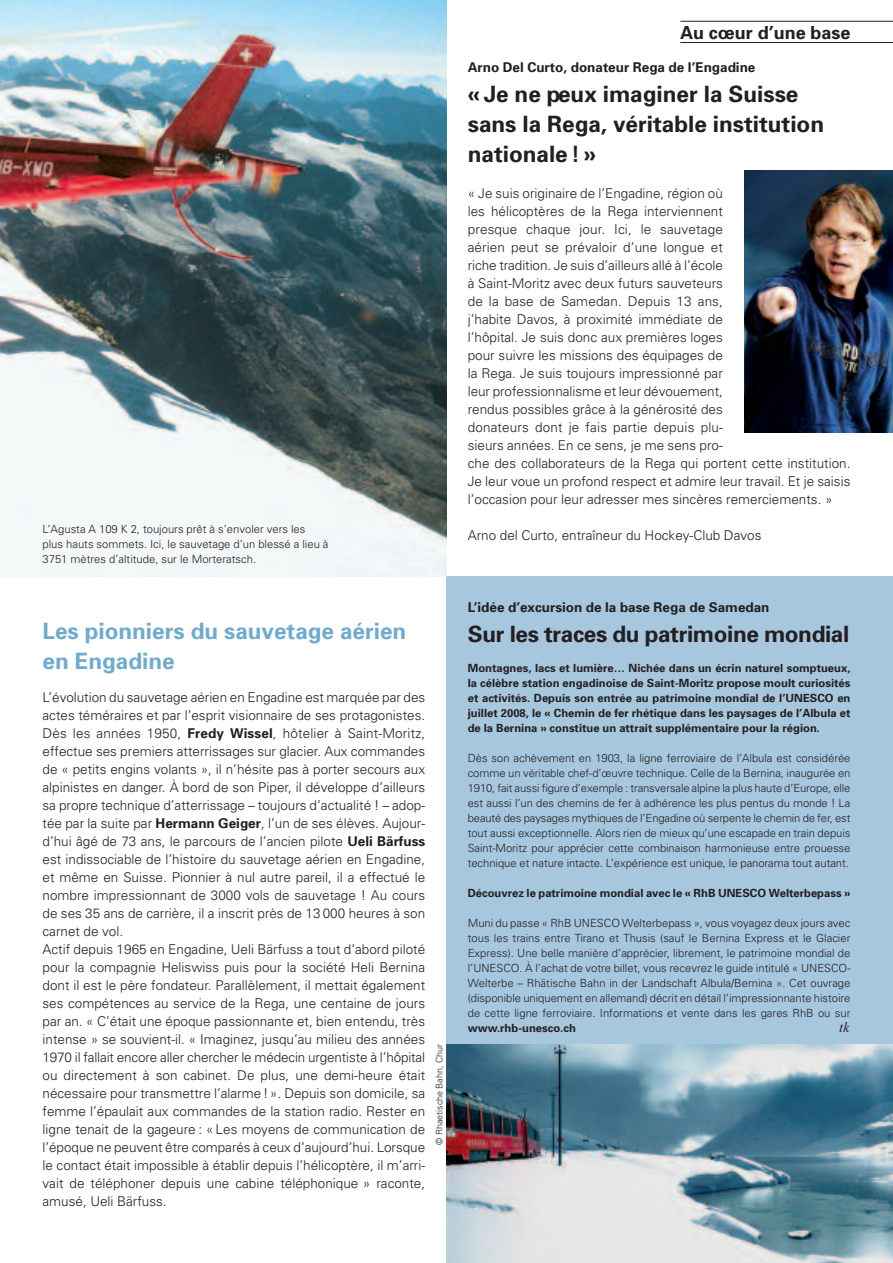
<style>
.page{position:relative;width:893px;height:1263px;background:#fff}
.page>*{position:absolute;margin:0;border:0;box-sizing:border-box;transform-origin:0 0}
.t1{font:700 22.5px/30px "Univers";color:#231f20}
.t2{font:700 22.5px/30px "Univers";color:#71abcc}
.t3{font:700 18px "Univers";color:#231f20}
.t4{font:italic 14.25px "Times New Roman";color:#231f20}
.t5{font:300 13.5px/18px "Univers";color:#231f20}
.t6{font:700 13.5px "Univers";color:#231f20}
.t7{font:300 11.25px/15px "Univers";color:#231f20;text-align:justify}
.t8{font:700 11.25px/15px "Univers";color:#231f20;text-align:justify}
.t9{font:300 9px "Univers";color:#231f20}
.s1{font-weight:700}
</style>
<div class="page">
<div style="left:446px;top:576px;width:447px;height:596px;background:#a7c7de"></div>
<img style="left:446px;top:1044px;width:447px;height:219px">
<img style="left:744px;top:170px;width:149px;height:262px">
<img style="left:0;top:0;width:446px;height:576px">
<hr style="left:680px;top:21px;width:213px;height:1px;background:#231f20">
<hr style="left:680px;top:42px;width:213px;height:1px;background:#231f20">
<p class="t7" style="left:43px;top:522px;width:287px;text-align:left">L’Agusta A 109 K 2, toujours prêt à s’envoler vers les plus hauts sommets. Ici, le sauvetage d’un blessé a lieu à<br>3751 mètres d’altitude, sur le Morteratsch.</p>
<h1 class="t2" style="left:43px;top:618px;width:365px">Les pionniers du sauvetage aérien en Engadine</h1>
<p class="t5" style="left:43px;top:689px;width:384px">L’évolution du sauvetage aérien en Engadine est marquée par des actes téméraires et par l’esprit visionnaire de ses protagonistes.<br>Dès les années 1950, <span class="s1">Fredy Wissel</span>, hôtelier à Saint-Moritz, effectue ses premiers atterrissages sur glacier. Aux commandes de « petits engins volants », il n’hésite pas à porter secours aux alpinistes en danger. À bord de son Piper, il développe d’ailleurs sa propre technique d’atterrissage – toujours d’actualité ! – adop&shy;tée par la suite par <span class="s1">Hermann Geiger</span>, l’un de ses élèves. Aujour&shy;d’hui âgé de 73 ans, le parcours de l’ancien pilote <span class="s1">Ueli Bärfuss </span>est indissociable de l’histoire du sauvetage aérien en Engadine, et même en Suisse. Pionnier à nul autre pareil, il a effectué le nombre impressionnant de 3000 vols de sauvetage ! Au cours de ses 35 ans de carrière, il a inscrit près de 13 000 heures à son carnet de vol.<br>Actif depuis 1965 en Engadine, Ueli Bärfuss a tout d’abord piloté pour la compagnie Heliswiss puis pour la société Heli Bernina dont il est le père fondateur. Parallèlement, il mettait également ses compétences au service de la Rega, une centaine de jours par an. « C’était une époque passionnante et, bien entendu, très intense » se souvient-il. « Imaginez, jusqu’au milieu des années 1970 il fallait encore aller chercher le médecin urgentiste à l’hôpital ou directement à son cabinet. De plus, une demi-heure était nécessaire pour transmettre l’alarme!». Depuis son domicile, sa femme l’épaulait aux commandes de la station radio. Rester en ligne tenait de la gageure : « Les moyens de communication de l’époque ne peuvent être comparés à ceux d’aujourd’hui. Lorsque le contact était impossible à établir depuis l’hélicoptère, il m’arri&shy;vait de téléphoner depuis une cabine téléphonique » raconte, amusé, Ueli Bärfuss.</p>
<p class="t9" style="left:436px;top:1145px;width:102px;rotate:-90deg">© Rhaetische Bahn, Chur</p>
<h2 class="t3" style="left:680px;top:26px;width:172px">Au cœur d’une base</h2>
<p class="t6" style="left:468px;top:62px;width:289px">Arno Del Curto, donateur Rega de l’Engadine</p>
<h1 class="t1" style="left:468px;top:81px;width:358px">« Je ne peux imaginer la Suisse sans la Rega, véritable institution nationale !»</h1>
<p class="t5" style="left:468px;top:185px;width:384px">« Je suis originaire de l’Engadine, région où<br>les hélicoptères de la Rega interviennent<br>presque chaque jour. Ici, le sauvetage<br>aérien peut se prévaloir d’une longue et<br>riche tradition. Je suis d’ailleurs allé à l’école<br>à Saint-Moritz avec deux futurs sauveteurs<br>de la base de Samedan. Depuis 13 ans,<br>j’habite Davos, à proximité immédiate de<br>l’hôpital. Je suis donc aux premières loges<br>pour suivre les missions des équipages de<br>la Rega. Je suis toujours impressionné par<br>leur professionnalisme et leur dévouement,<br>rendus possibles grâce à la générosité des<br>donateurs dont je fais partie depuis plu-<br>sieurs années. En ce sens, je me sens pro-<br>che des collaborateurs de la Rega qui portent cette institution.<br>Je leur voue un profond respect et admire leur travail. Et je saisis l’occasion pour leur adresser mes sincères remerciements. »</p>
<p class="t5" style="left:468px;top:527px;width:295px">Arno del Curto, entraîneur du Hockey-Club Davos</p>
<p class="t6" style="left:468px;top:602px;width:303px">L’idée d’excursion de la base Rega de Samedan</p>
<h1 class="t1" style="left:468px;top:621px;width:383px">Sur les traces du patrimoine mondial</h1>
<p class="t8" style="left:468px;top:662px;width:384px">Montagnes, lacs et lumière… Nichée dans un écrin naturel somptueux, la célèbre station engadinoise de Saint-Moritz propose moult curiosités et activités. Depuis son entrée au patrimoine mondial de l’UNESCO en juillet 2008, le « Chemin de fer rhétique dans les paysages de l’Albula et de la Bernina » constitue un attrait supplémentaire pour la région.</p>
<p class="t7" style="left:468px;top:752px;width:384px">Dès son achèvement en 1903, la ligne ferroviaire de l’Albula est considérée comme un véritable chef-d’œuvre technique. Celle de la Bernina, inaugurée en 1910, fait aussi figure d’exemple : transversale alpine la plus haute d’Europe, elle est aussi l’un des chemins de fer à adhérence les plus pentus du monde ! La beauté des paysages mythiques de l’Engadine où serpente le chemin de fer, est tout aussi exceptionnelle. Alors rien de mieux qu’une escapade en train depuis Saint-Moritz pour apprécier cette combinaison harmonieuse entre prouesse technique et nature intacte. L’expérience est unique, le panorama tout autant.</p>
<p class="t8" style="left:468px;top:887px;width:384px">Découvrez le patrimoine mondial avec le « RhB UNESCO Welterbepass »</p>
<p class="t7" style="left:468px;top:917px;width:384px">Muni du passe « RhB UNESCO Welterbepass », vous voyagez deux jours avec tous les trains entre Tirano et Thusis (sauf le Bernina Express et le Glacier Express). Une belle manière d’apprécier, librement, le patrimoine mondial de l’UNESCO. À l’achat de votre billet, vous recevrez le guide intitulé « UNESCO-Welterbe – Rhätische Bahn in der Landschaft Albula/Bernina ». Cet ouvrage (disponible uniquement en allemand) décrit en détail l’impressionnante histoire de cette ligne ferroviaire. Informations et vente dans les gares RhB ou sur</p>
<p class="t8" style="left:468px;top:1022px;width:110px">www.rhb-unesco.ch</p>
<p class="t4" style="left:839px;top:1022px;width:12px">tk</p>
</div>
